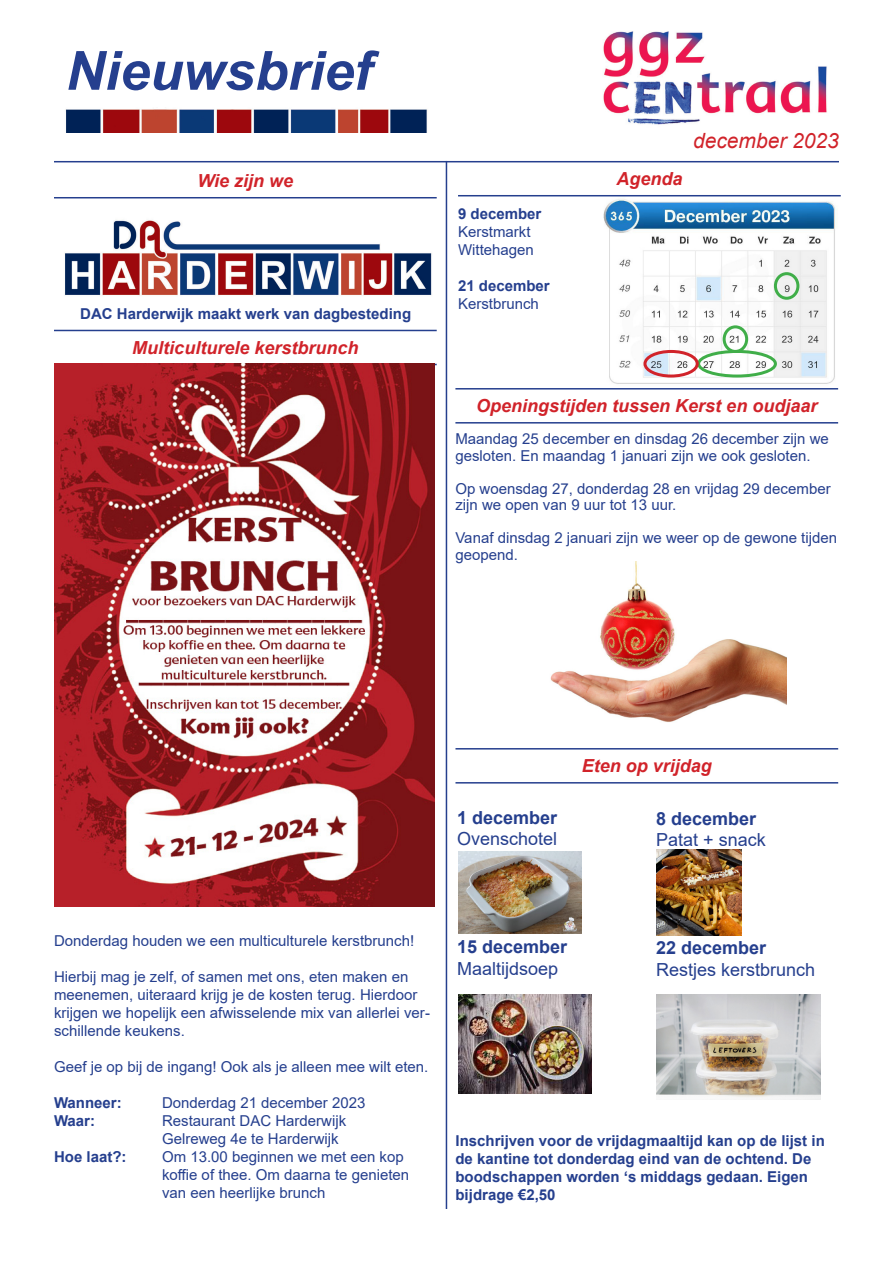
<style>
.page{position:relative;width:893px;height:1263px;background:#fff}
.page>*{position:absolute;margin:0;border:0;box-sizing:border-box;transform-origin:0 0}
.t1{font:italic 700 54px "Arial";color:#253f8e}
.t2{font:italic 21px "Arial";color:#d1232a}
.t3{font:italic 700 18px "Arial";color:#d1232a}
.t4{font:18px "Arial";color:#253f8e}
.t5{font:700 18px "Arial";color:#253f8e}
.t6{font:15px/16.5px "Arial";color:#253f8e}
.t7{font:700 15px/18px "Arial";color:#253f8e}
</style>
<div class="page">
<img style="left:603px;top:31px;width:224px;height:94px">
<hr style="left:54px;top:197px;width:383px;height:1px;background:#253f8e">
<img style="left:64px;top:220px;width:368px;height:76px">
<hr style="left:54px;top:161px;width:785px;height:1px;background:#253f8e">
<img style="left:65px;top:109px;width:363px;height:24px">
<hr style="left:446px;top:161px;width:1px;height:1048px;background:#253f8e">
<hr style="left:455px;top:748px;width:383px;height:1px;background:#253f8e">
<hr style="left:455px;top:782px;width:383px;height:1px;background:#253f8e">
<img style="left:604px;top:198px;width:233px;height:186px">
<div style="left:697px;top:350px;width:80px;height:27px;border:3px solid #40ae49;border-radius:50%"></div>
<div style="left:774px;top:272px;width:25px;height:28px;border:3px solid #40ae49;border-radius:50%"></div>
<div style="left:643px;top:350px;width:56px;height:27px;border:3px solid #d1232a;border-radius:50%"></div>
<div style="left:723px;top:325px;width:25px;height:28px;border:3px solid #40ae49;border-radius:50%"></div>
<hr style="left:458px;top:195px;width:383px;height:1px;background:#253f8e">
<hr style="left:455px;top:388px;width:383px;height:1px;background:#253f8e">
<hr style="left:455px;top:422px;width:383px;height:2px;background:#253f8e">
<hr style="left:54px;top:330px;width:383px;height:1px;background:#253f8e">
<hr style="left:54px;top:364px;width:383px;height:1px;background:#253f8e">
<img style="left:656px;top:850px;width:85px;height:85px">
<img style="left:656px;top:995px;width:165px;height:105px">
<img style="left:458px;top:995px;width:133px;height:99px">
<img style="left:458px;top:851px;width:124px;height:83px">
<img style="left:550px;top:562px;width:237px;height:160px">
<img style="left:54px;top:364px;width:381px;height:543px">
<p class="t1" style="left:66px;top:35px;width:308px">Nieuwsbrief</p>
<p class="t3" style="left:197px;top:169px;width:97px">Wie zijn we</p>
<p class="t7" style="left:80px;top:304px;width:332px">DAC Harderwijk maakt werk van dagbesteding</p>
<p class="t3" style="left:132px;top:336px;width:228px">Multiculturele kerstbrunch</p>
<p class="t7" style="left:458px;top:205px;width:85px">9 december</p>
<p class="t6" style="left:458px;top:223px;width:74px">Kerstmarkt</p>
<p class="t6" style="left:458px;top:241px;width:77px">Wittehagen</p>
<p class="t7" style="left:458px;top:277px;width:93px">21 december</p>
<p class="t6" style="left:458px;top:295px;width:82px">Kerstbrunch</p>
<p class="t3" style="left:616px;top:167px;width:68px">Agenda</p>
<p class="t2" style="left:693px;top:127px;width:147px">december 2023</p>
<p class="t3" style="left:476px;top:394px;width:343px">Openingstijden tussen Kerst en oudjaar</p>
<p class="t6" style="left:455px;top:431px;width:375px">Maandag 25 december en dinsdag 26 december zijn we gesloten. En maandag 1 januari zijn we ook gesloten.</p>
<p class="t6" style="left:455px;top:480px;width:377px">Op woensdag 27, donderdag 28 en vrijdag 29 december zijn we open van 9 uur tot 13 uur.</p>
<p class="t6" style="left:455px;top:530px;width:383px">Vanaf dinsdag 2 januari zijn we weer op de gewone tijden geopend.</p>
<p class="t5" style="left:457px;top:804px;width:102px">1 december</p>
<p class="t4" style="left:457px;top:826px;width:102px">Ovenschotel</p>
<p class="t3" style="left:582px;top:754px;width:132px">Eten op vrijdag</p>
<p class="t5" style="left:656px;top:806px;width:102px">8 december</p>
<p class="t4" style="left:656px;top:828px;width:111px">Patat + snack</p>
<p class="t6" style="left:54px;top:932px;width:362px">Donderdag houden we een multiculturele kerstbrunch!</p>
<p class="t6" style="left:54px;top:967px;width:378px;line-height:18px">Hierbij mag je zelf, of samen met ons, eten maken en meenemen, uiteraard krijg je de kosten terug. Hierdoor krijgen we hopelijk een afwisselende mix van allerlei ver&shy;schillende keukens.</p>
<p class="t6" style="left:54px;top:1058px;width:376px">Geef je op bij de ingang! Ook als je alleen mee wilt eten.</p>
<p class="t7" style="left:54px;top:1093px;width:69px">Wanneer:</p>
<p class="t6" style="left:162px;top:1094px;width:205px">Donderdag 21 december 2023</p>
<p class="t7" style="left:54px;top:1111px;width:43px">Waar:</p>
<p class="t6" style="left:162px;top:1112px;width:186px">Restaurant DAC Harderwijk</p>
<p class="t6" style="left:162px;top:1130px;width:178px">Gelreweg 4e te Harderwijk</p>
<p class="t7" style="left:54px;top:1147px;width:74px">Hoe laat?:</p>
<p class="t6" style="left:162px;top:1148px;width:243px">Om 13.00 beginnen we met een kop</p>
<p class="t6" style="left:162px;top:1166px;width:249px">koffie of thee. Om daarna te genieten</p>
<p class="t6" style="left:162px;top:1184px;width:165px">van een heerlijke brunch</p>
<p class="t5" style="left:457px;top:934px;width:112px">15 december</p>
<p class="t4" style="left:457px;top:956px;width:103px">Maaltijdsoep</p>
<p class="t5" style="left:656px;top:935px;width:112px">22 december</p>
<p class="t4" style="left:656px;top:957px;width:161px">Restjes kerstbrunch</p>
<p class="t7" style="left:455px;top:1132px;width:371px">Inschrijven voor de vrijdagmaaltijd kan op de lijst in de kantine tot donderdag eind van de ochtend. De boodschappen worden ‘s middags gedaan. Eigen bijdrage €2,50</p>
</div>
